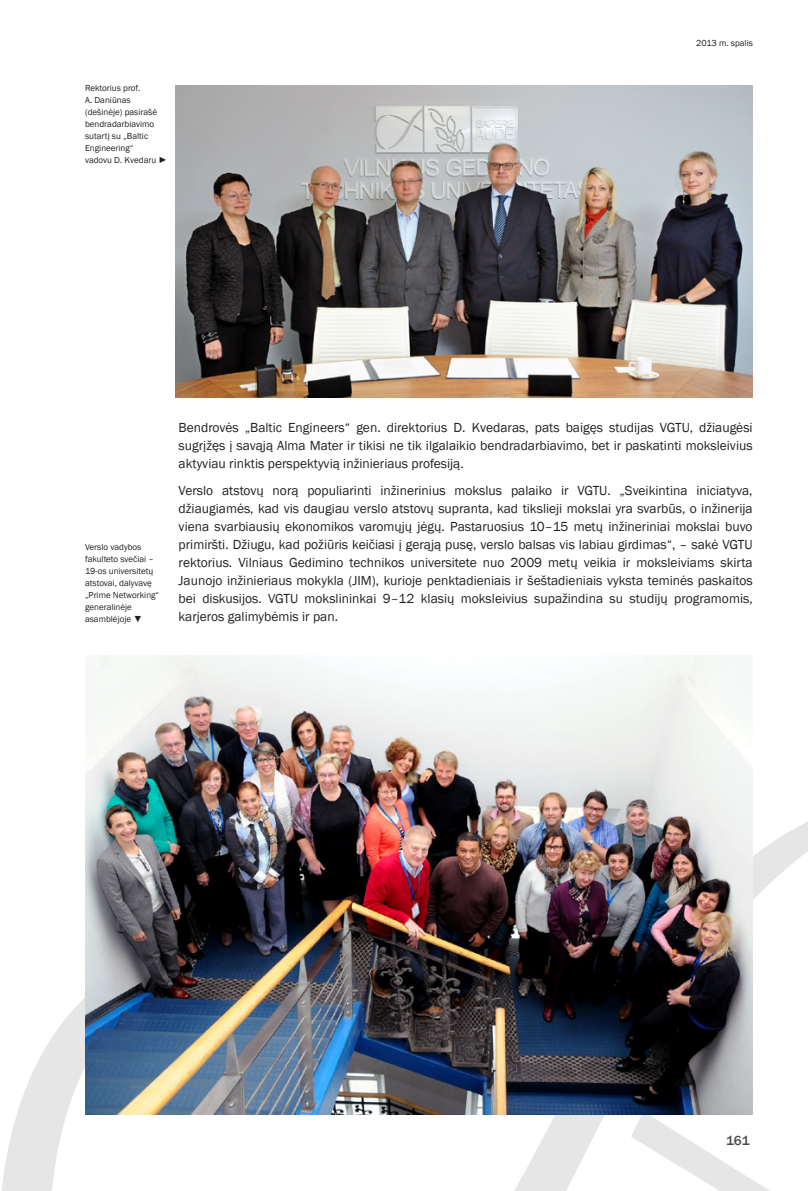
<style>
.page{position:relative;width:808px;height:1191px;background:#fff}
.page>*{position:absolute;margin:0;border:0;box-sizing:border-box;transform-origin:0 0}
.t1{font:13.5px/18px "Franklin Gothic";color:#231f20;text-align:justify}
.t2{font:500 13.5px "Franklin Gothic";color:#4b4c4d}
.t3{font:9px/12px "Franklin Gothic";color:#231f20}
</style>
<div class="page">
<svg style="left:2px;top:822px;width:806px;height:369px"></svg>
<img style="left:85px;top:656px;width:668px;height:458px">
<img style="left:176px;top:85px;width:577px;height:312px">
<p class="t3" style="left:85px;top:83px;width:84px">Rektorius prof.<br>A. Daniūnas (dešinėje) pasirašė bendradarbiavimo sutartį su „Baltic<br>Engineering“<br>vadovu D. Kvedaru ►</p>
<p class="t3" style="left:696px;top:37px;width:58px">2013 m. spalis</p>
<p class="t3" style="left:85px;top:541px;width:76px">Verslo vadybos fakulteto svečiai –<br>19-os universitetų atstovai, dalyvavę „Prime Networking“ generalinėje asamblėjoje ▼</p>
<p class="t1" style="left:179px;top:419px;width:576px">Bendrovės „Baltic Engineers“ gen. direktorius D. Kvedaras, pats baigęs studijas VGTU, džiaugėsi sugrįžęs į savąją Alma Mater ir tikisi ne tik ilgalaikio bendradarbiavimo, bet ir paskatinti moksleivius aktyviau rinktis perspektyvią inžinieriaus profesiją.</p>
<p class="t1" style="left:179px;top:481px;width:576px">Verslo atstovų norą populiarinti inžinerinius mokslus palaiko ir VGTU. „Sveikintina iniciatyva, džiaugiamės, kad vis daugiau verslo atstovų supranta, kad tikslieji mokslai yra svarbūs, o inžinerija viena svarbiausių ekonomikos varomųjų jėgų. Pastaruosius 10–15 metų inžineriniai mokslai buvo primiršti. Džiugu, kad požiūris keičiasi į gerąją pusę, verslo balsas vis labiau girdimas“, – sakė VGTU rektorius. Vilniaus Gedimino technikos universitete nuo 2009 metų veikia ir moksleiviams skirta Jaunojo inžinieriaus mokykla (JIM), kurioje penktadieniais ir šeštadieniais vyksta teminės paskaitos bei diskusijos. VGTU mokslininkai 9–12 klasių moksleivius supažindina su studijų programomis, karjeros galimybėmis ir pan.</p>
<p class="t2" style="left:726px;top:1132px;width:25px">161</p>
</div>
